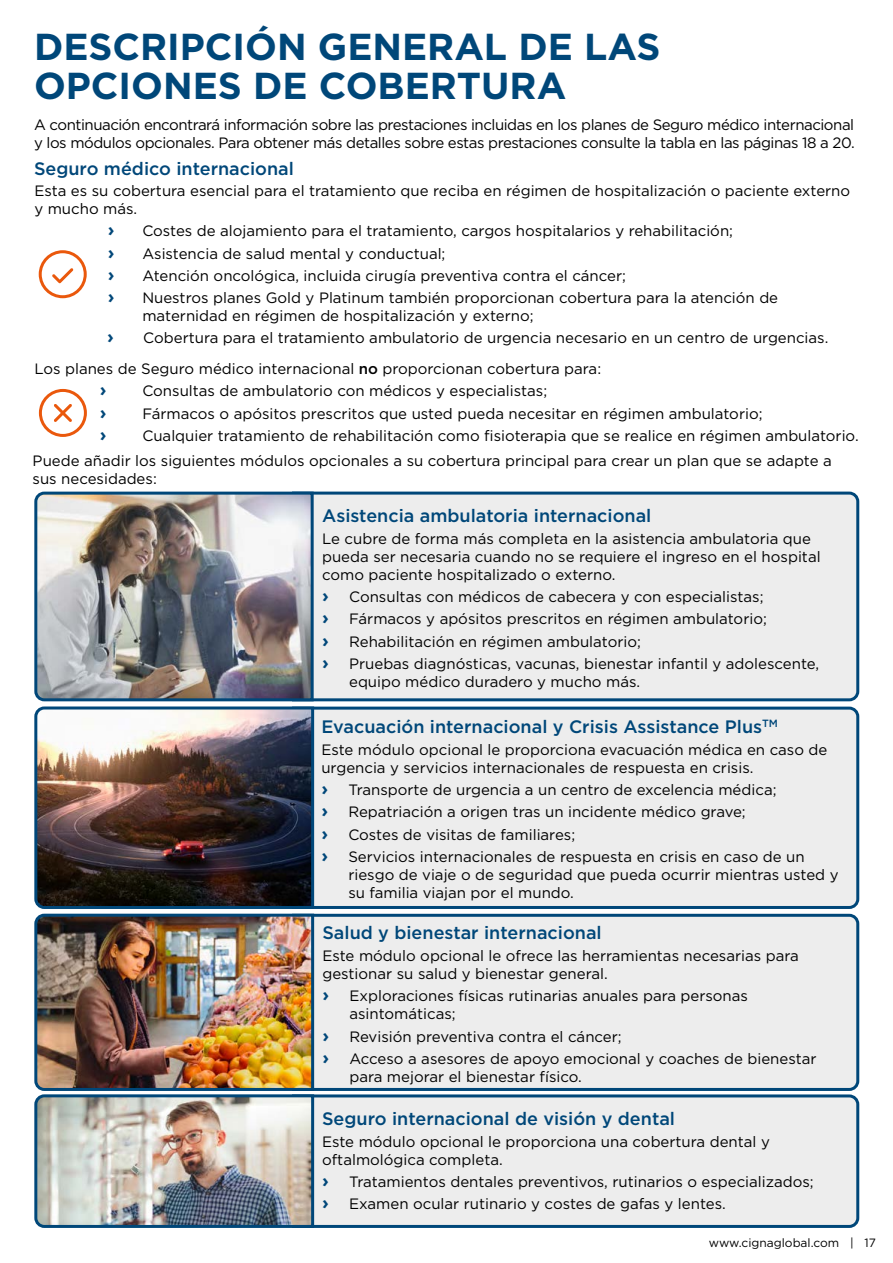
<style>
.page{position:relative;width:893px;height:1263px;background:#fff}
.page>*{position:absolute;margin:0;border:0;box-sizing:border-box;transform-origin:0 0}
.t1{font:700 37.5px/39px "Gotham";color:#004779}
.t2{font:500 18px "Gotham";color:#004779}
.t3{font:700 18px "Gotham";color:#004779}
.t4{font:15px/18px "Gotham";color:#000}
.t5{font:15px/18px "Gotham";letter-spacing:-.03em;color:#000}
.t6{font:12px "Gotham";color:#000}
.s1{font-weight:500}
.s2{font-weight:700;font-size:18px;color:#004779}
</style>
<div class="page">
<div style="left:315px;top:491px;width:545px;height:211px;background:#ededed"></div>
<img style="left:34px;top:491px;width:281px;height:211px">
<div style="left:316px;top:706px;width:544px;height:203px;background:#ededed"></div>
<img style="left:34px;top:706px;width:282px;height:203px">
<div style="left:316px;top:913px;width:544px;height:178px;background:#ededed"></div>
<img style="left:34px;top:913px;width:282px;height:178px">
<div style="left:316px;top:1094px;width:544px;height:134px;background:#ededed"></div>
<img style="left:34px;top:1094px;width:282px;height:134px">
<svg style="left:39px;top:389px;width:48px;height:48px"></svg>
<svg style="left:39px;top:250px;width:48px;height:48px"></svg>
<h1 class="t1" style="left:34px;top:27px;width:628px">DESCRIPCIÓN GENERAL DE LAS<br>OPCIONES DE COBERTURA</h1>
<p class="t5" style="left:34px;top:115px;width:822px">A continuación encontrará información sobre las prestaciones incluidas en los planes de Seguro médico internacional y los módulos opcionales. Para obtener más detalles sobre estas prestaciones consulte la tabla en las páginas 18 a 20.</p>
<p class="t2" style="left:34px;top:157px;width:261px">Seguro médico internacional</p>
<p class="t4" style="left:34px;top:181px;width:817px">Esta es su cobertura esencial para el tratamiento que reciba en régimen de hospitalización o paciente externo y mucho más.</p>
<p class="t3" style="left:108px;top:218px;width:8px">›</p>
<p class="t4" style="left:142px;top:222px;width:592px">Costes de alojamiento para el tratamiento, cargos hospitalarios y rehabilitación;</p>
<p class="t3" style="left:108px;top:240px;width:8px">›</p>
<p class="t4" style="left:142px;top:244px;width:305px">Asistencia de salud mental y conductual;</p>
<p class="t3" style="left:108px;top:263px;width:8px">›</p>
<p class="t4" style="left:142px;top:266px;width:485px">Atención oncológica, incluida cirugía preventiva contra el cáncer;</p>
<p class="t3" style="left:108px;top:285px;width:8px">›</p>
<p class="t4" style="left:142px;top:288px;width:637px">Nuestros planes Gold y Platinum también proporcionan cobertura para la atención de maternidad en régimen de hospitalización y externo;</p>
<p class="t3" style="left:107px;top:325px;width:8px">›</p>
<p class="t4" style="left:34px;top:322px;width:796px;line-height:30.8px;text-indent:109px">Cobertura para el tratamiento ambulatorio de urgencia necesario en un centro de urgencias.<br>Los planes de Seguro médico internacional <span class="s1">no</span> proporcionan cobertura para:</p>
<p class="t3" style="left:100px;top:378px;width:8px">›</p>
<p class="t4" style="left:142px;top:382px;width:406px">Consultas de ambulatorio con médicos y especialistas;</p>
<p class="t3" style="left:100px;top:400px;width:8px">›</p>
<p class="t4" style="left:142px;top:404px;width:622px">Fármacos o apósitos prescritos que usted pueda necesitar en régimen ambulatorio;</p>
<p class="t3" style="left:100px;top:423px;width:8px">›</p>
<p class="t4" style="left:33px;top:423px;width:828px;line-height:25px;text-indent:110px">Cualquier tratamiento de rehabilitación como fisioterapia que se realice en régimen ambulatorio.<br>Puede añadir los siguientes módulos opcionales a su cobertura principal para crear un plan que se adapte a</p>
<p class="t4" style="left:33px;top:469px;width:126px">sus necesidades:</p>
<p class="t2" style="left:322px;top:504px;width:331px">Asistencia ambulatoria internacional</p>
<p class="t4" style="left:322px;top:529px;width:500px">Le cubre de forma más completa en la asistencia ambulatoria que pueda ser necesaria cuando no se requiere el ingreso en el hospital como paciente hospitalizado o externo.</p>
<p class="t4" style="left:322px;top:585px;width:499px;line-height:22.2px"><span class="s2">›</span> Consultas con médicos de cabecera y con especialistas;<br><span class="s2">›</span> Fármacos y apósitos prescritos en régimen ambulatorio;<br><span class="s2">›</span> Rehabilitación en régimen ambulatorio;<br><span class="s2">›</span> Pruebas diagnósticas, vacunas, bienestar infantil y adolescente,</p>
<p class="t4" style="left:349px;top:672px;width:293px">equipo médico duradero y mucho más.</p>
<p class="t2" style="left:321px;top:714px;width:458px">Evacuación internacional y Crisis Assistance Plus<sup>TM</sup></p>
<p class="t4" style="left:321px;top:740px;width:508px">Este módulo opcional le proporciona evacuación médica en caso de urgencia y servicios internacionales de respuesta en crisis.</p>
<p class="t4" style="left:321px;top:778px;width:485px;line-height:22.2px"><span class="s2">›</span> Transporte de urgencia a un centro de excelencia médica;<br><span class="s2">›</span> Repatriación a origen tras un incidente médico grave;<br><span class="s2">›</span> Costes de visitas de familiares;<br><span class="s2">›</span> Servicios internacionales de respuesta en crisis en caso de un</p>
<p class="t4" style="left:348px;top:865px;width:492px">riesgo de viaje o de seguridad que pueda ocurrir mientras usted y su familia viajan por el mundo.</p>
<p class="t2" style="left:322px;top:921px;width:281px">Salud y bienestar internacional</p>
<p class="t4" style="left:322px;top:946px;width:478px">Este módulo opcional le ofrece las herramientas necesarias para gestionar su salud y bienestar general.</p>
<p class="t4" style="left:349px;top:987px;width:400px;text-indent:-27px"><span class="s2">›</span> Exploraciones físicas rutinarias anuales para personas asintomáticas;</p>
<p class="t4" style="left:322px;top:1025px;width:496px;line-height:22.2px"><span class="s2">›</span> Revisión preventiva contra el cáncer;<br><span class="s2">›</span> Acceso a asesores de apoyo emocional y coaches de bienestar</p>
<p class="t4" style="left:349px;top:1067px;width:234px">para mejorar el bienestar físico.</p>
<p class="t2" style="left:322px;top:1106px;width:354px">Seguro internacional de visión y dental</p>
<p class="t4" style="left:322px;top:1132px;width:449px">Este módulo opcional le proporciona una cobertura dental y oftalmológica completa.</p>
<p class="t4" style="left:322px;top:1170px;width:493px;line-height:22.2px"><span class="s2">›</span> Tratamientos dentales preventivos, rutinarios o especializados; <span class="s2">›</span> Examen ocular rutinario y costes de gafas y lentes.</p>
<p class="t6" style="left:709px;top:1235px;width:169px">www.cignaglobal.com | 17</p>
</div>
